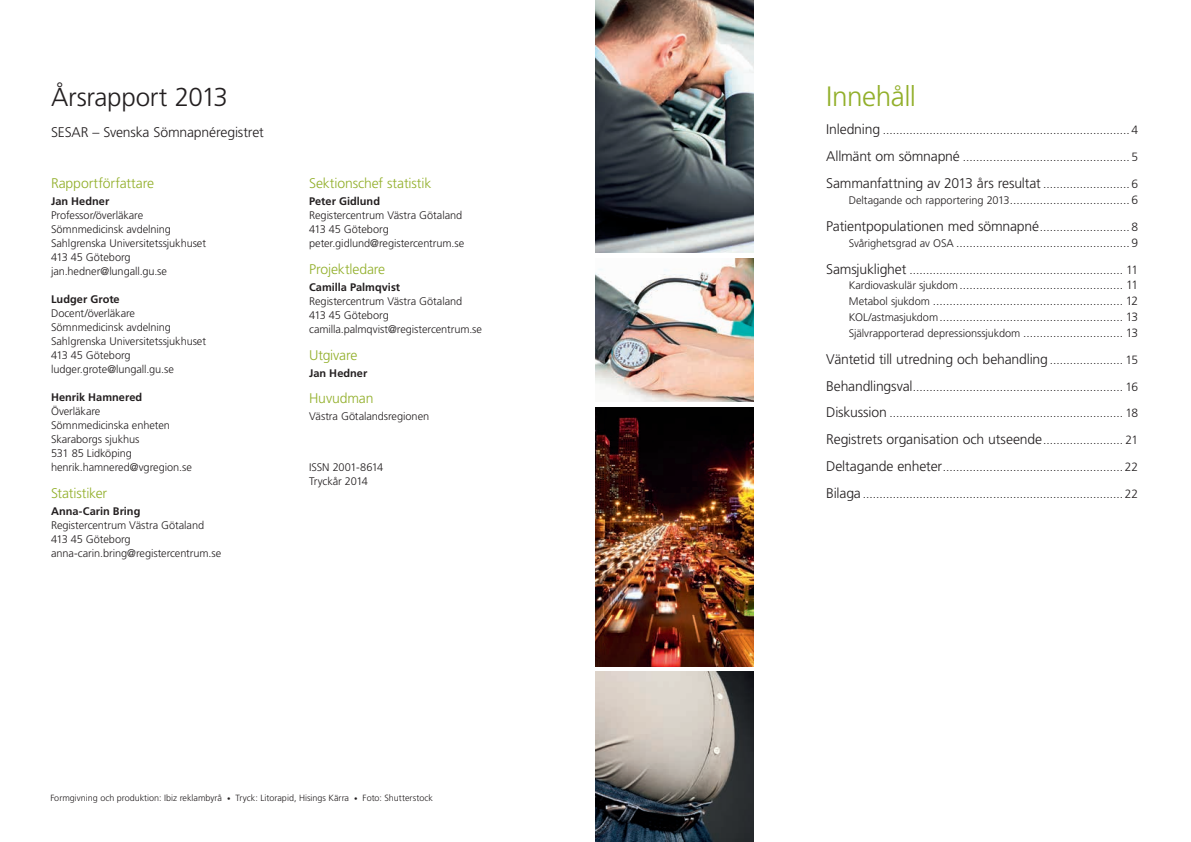
<style>
.page{position:relative;width:1191px;height:842px;background:#fff}
.page>*{position:absolute;margin:0;border:0;box-sizing:border-box;transform-origin:0 0}
.t1{font:300 28px "Frutiger LT Std";letter-spacing:-.015em;color:#92af2a}
.t2{font:300 26px "Frutiger LT Std";letter-spacing:-.015em;color:#231f20}
.t3{font:300 14px "Frutiger LT Std";letter-spacing:-.01em;color:#231f20}
.t4{font:300 14px "Frutiger LT Std";letter-spacing:-.01em;color:#92af2a}
.t5{font:300 12px/15.8px "Frutiger LT Std";letter-spacing:-.07em;color:#231f20;text-align:justify}
.t6{font:300 11px/14px "Frutiger LT Std";letter-spacing:-.01em;color:#231f20}
.t7{font:700 11px "Frutiger LT Std";color:#231f20}
.t8{font:300 9px "Frutiger LT Std";color:#231f20}
.s1{font-size:7px}
.s2{font-size:14px}
.s3{font-size:12px}
.s4{font-size:11px}
</style>
<div class="page">
<img style="left:595px;top:407px;width:159px;height:259px">
<img style="left:595px;top:258px;width:159px;height:144px">
<img style="left:595px;top:0;width:159px;height:253px">
<img style="left:595px;top:672px;width:159px;height:170px">
<h2 class="t2" style="left:51px;top:82px;width:178px">Årsrapport 2013</h2>
<p class="t3" style="left:51px;top:125px;width:214px">SESAR – Svenska Sömnapnéregistret</p>
<p class="t4" style="left:51px;top:175px;width:105px">Rapportförfattare</p>
<p class="t7" style="left:51px;top:195px;width:60px">Jan Hedner</p>
<p class="t6" style="left:51px;top:208px;width:156px">Professor/överläkare<br>Sömnmedicinsk avdelning<br>Sahlgrenska Universitetssjukhuset<br>413 45 Göteborg jan.hedner@lungall.gu.se</p>
<p class="t7" style="left:51px;top:293px;width:70px">Ludger Grote</p>
<p class="t6" style="left:51px;top:306px;width:156px">Docent/överläkare<br>Sömnmedicinsk avdelning<br>Sahlgrenska Universitetssjukhuset<br>413 45 Göteborg ludger.grote@lungall.gu.se</p>
<p class="t7" style="left:51px;top:391px;width:93px">Henrik Hamnered</p>
<p class="t6" style="left:51px;top:404px;width:142px">Överläkare<br>Sömnmedicinska enheten<br>Skaraborgs sjukhus<br>531 85 Lidköping henrik.hamnered@vgregion.se</p>
<p class="t4" style="left:51px;top:485px;width:58px">Statistiker</p>
<p class="t7" style="left:51px;top:504px;width:91px">Anna-Carin Bring</p>
<p class="t6" style="left:51px;top:518px;width:172px">Registercentrum Västra Götaland<br>413 45 Göteborg anna-carin.bring@registercentrum.se</p>
<p class="t4" style="left:309px;top:175px;width:124px">Sektionschef statistik</p>
<p class="t7" style="left:309px;top:195px;width:72px">Peter Gidlund</p>
<p class="t6" style="left:309px;top:208px;width:157px">Registercentrum Västra Götaland<br>413 45 Göteborg peter.gidlund@registercentrum.se</p>
<p class="t4" style="left:309px;top:261px;width:78px">Projektledare</p>
<p class="t7" style="left:309px;top:280px;width:93px">Camilla Palmqvist</p>
<p class="t6" style="left:309px;top:294px;width:174px">Registercentrum Västra Götaland<br>413 45 Göteborg camilla.palmqvist@registercentrum.se</p>
<p class="t4" style="left:309px;top:347px;width:50px">Utgivare</p>
<p class="t7" style="left:309px;top:366px;width:60px">Jan Hedner</p>
<p class="t4" style="left:309px;top:391px;width:66px">Huvudman</p>
<p class="t6" style="left:309px;top:410px;width:122px">Västra Götalandsregionen</p>
<p class="t6" style="left:309px;top:460px;width:76px">ISSN 2001-8614<br>Tryckår 2014</p>
<p class="t8" style="left:50px;top:792px;width:384px">Formgivning och produktion: Ibiz reklambyrå <span class="s1">•</span> Tryck: Litorapid, Hisings Kärra <span class="s1">•</span> Foto: Shutterstock</p>
<h1 class="t1" style="left:826px;top:81px;width:92px">Innehåll</h1>
<p class="t5" style="left:826px;top:123px;width:313px"><span class="s2">Inledning</span> ..........................................................................4</p>
<p class="t5" style="left:826px;top:149px;width:313px"><span class="s2">Allmänt om sömnapné</span> ..................................................5</p>
<p class="t3" style="left:826px;top:176px;width:313px">Sammanfattning av 2013 års resultat <span class="s3">..........................6</span></p>
<p class="t5" style="left:849px;top:192px;width:291px"><span class="s4">Deltagande och rapportering 2013</span>....................................6</p>
<p class="t3" style="left:826px;top:218px;width:313px">Patientpopulationen med sömnapné<span class="s3">...........................8</span></p>
<p class="t5" style="left:849px;top:235px;width:291px"><span class="s4">Svårighetsgrad av OSA</span> ....................................................9</p>
<p class="t5" style="left:849px;top:262px;width:291px;text-indent:-23px"><span class="s2">Samsjuklighet</span> ................................................................ 11<br><span class="s4">Kardiovaskulär sjukdom</span> ................................................. 11<br><span class="s4">Metabol sjukdom</span> ......................................................... 12<br><span class="s4">KOL/astmasjukdom</span>....................................................... 13</p>
<p class="t6" style="left:849px;top:326px;width:291px">Självrapporterad depressionssjukdom <span class="s3">.............................. 13</span></p>
<p class="t3" style="left:826px;top:351px;width:313px">Väntetid till utredning och behandling <span class="s3">...................... 15</span></p>
<p class="t5" style="left:826px;top:379px;width:313px"><span class="s2">Behandlingsval</span>............................................................... 16</p>
<p class="t5" style="left:826px;top:406px;width:313px"><span class="s2">Diskussion</span> ...................................................................... 18</p>
<p class="t3" style="left:826px;top:432px;width:313px">Registrets organisation och utseende<span class="s3">........................ 21</span></p>
<p class="t5" style="left:826px;top:459px;width:313px"><span class="s2">Deltagande enheter</span>...................................................... 22</p>
<p class="t5" style="left:826px;top:486px;width:313px"><span class="s2">Bilaga</span> .............................................................................. 22</p>
</div>
